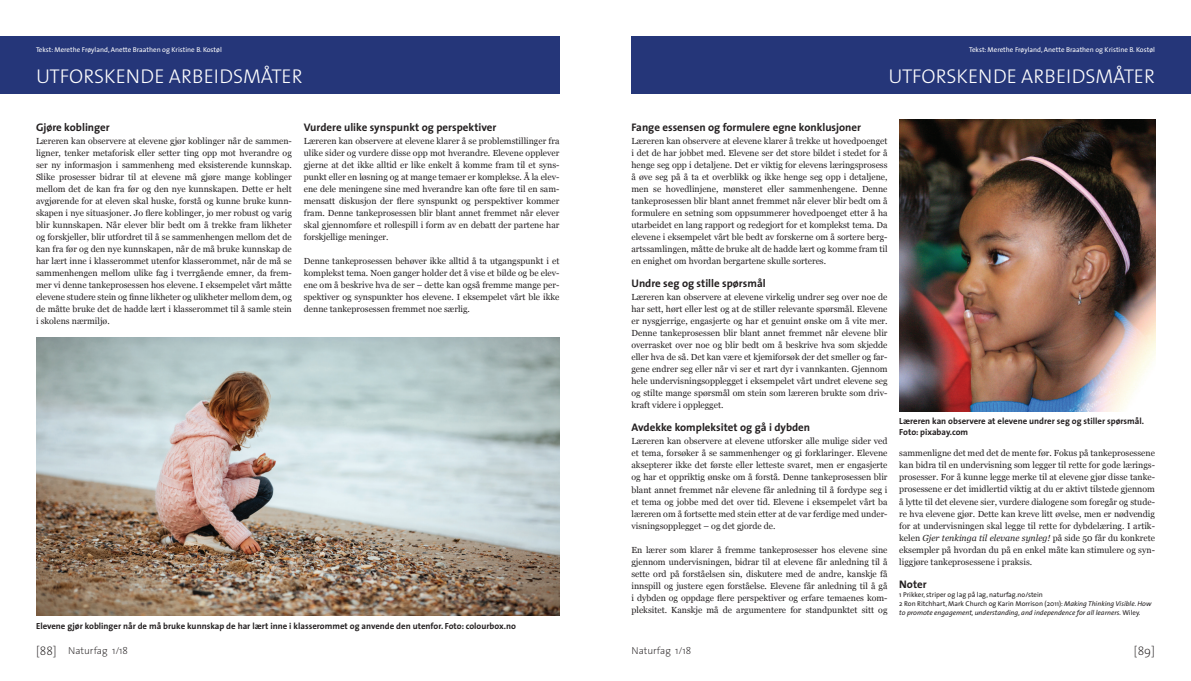
<style>
.page{position:relative;width:1191px;height:681px;background:#fff}
.page>*{position:absolute;margin:0;border:0;box-sizing:border-box;transform-origin:0 0}
.t1{font:300 20px "The Sans";color:#fff}
.t2{font:200 12px "The Sans";color:#231f20}
.t3{font:700 11px "The Sans";color:#231f20}
.t4{font:200 10px "The Sans";color:#231f20}
.t5{font:8.8px/12px "Georgia";color:#231f20;text-align:justify}
.t6{font:700 8.8px/11px "The Sans";color:#231f20}
.t7{font:7px/9px "The Sans";color:#231f20}
.t8{font:7px "The Sans";color:#fff}
.s1{font-style:italic}
.s2{font-size:12px}
</style>
<div class="page">
<div style="left:0;top:36px;width:559px;height:57px;background:#253679"></div>
<div style="left:631px;top:36px;width:560px;height:57px;background:#253679"></div>
<img style="left:36px;top:337px;width:523px;height:278px">
<img style="left:899px;top:119px;width:256px;height:292px">
<p class="t8" style="left:36px;top:43px;width:187px">Tekst: Merethe Frøyland, Anette Braathen og Kristine B. Kostøl</p>
<p class="t8" style="left:969px;top:43px;width:187px">Tekst: Merethe Frøyland, Anette Braathen og Kristine B. Kostøl</p>
<h1 class="t1" style="left:36px;top:59px;width:268px">UTFORSKENDE ARBEIDSMÅTER</h1>
<h1 class="t1" style="left:888px;top:60px;width:268px">UTFORSKENDE ARBEIDSMÅTER</h1>
<p class="t3" style="left:36px;top:118px;width:75px">Gjøre koblinger</p>
<p class="t5" style="left:36px;top:135px;width:257px">Læreren kan observere at elevene gjør koblinger når de sammen&shy;ligner, tenker metaforisk eller setter ting opp mot hverandre og ser ny informasjon i sammenheng med eksisterende kunnskap.<br>Slike prosesser bidrar til at elevene må gjøre mange koblinger mellom det de kan fra før og den nye kunnskapen. Dette er helt avgjørende for at eleven skal huske, forstå og kunne bruke kunn&shy;skapen i nye situasjoner. Jo flere koblinger, jo mer robust og varig blir kunnskapen. Når elever blir bedt om å trekke fram likheter og forskjeller, blir utfordret til å se sammenhengen mellom det de kan fra før og den nye kunnskapen, når de må bruke kunnskap de har lært inne i klasserommet utenfor klasserommet, når de må se sammenhengen mellom ulike fag i tverrgående emner, da frem&shy;mer vi denne tankeprosessen hos elevene. I eksempelet vårt måtte elevene studere stein og finne likheter og ulikheter mellom dem, og de måtte bruke det de hadde lært i klasserommet til å samle stein i skolens nærmiljø.</p>
<p class="t3" style="left:304px;top:118px;width:194px">Vurdere ulike synspunkt og perspektiver</p>
<p class="t5" style="left:304px;top:135px;width:257px">Læreren kan observere at elevene klarer å se problemstillinger fra ulike sider og vurdere disse opp mot hverandre. Elevene opplever gjerne at det ikke alltid er like enkelt å komme fram til et syns&shy;punkt eller en løsning og at mange temaer er komplekse. Å la elev&shy;ene dele meningene sine med hverandre kan ofte føre til en sam&shy;mensatt diskusjon der flere synspunkt og perspektiver kommer fram. Denne tankeprosessen blir blant annet fremmet når elever skal gjennomføre et rollespill i form av en debatt der partene har forskjellige meninger.</p>
<p class="t5" style="left:304px;top:255px;width:257px">Denne tankeprosessen behøver ikke alltid å ta utgangspunkt i et komplekst tema. Noen ganger holder det å vise et bilde og be elev&shy;ene om å beskrive hva de ser – dette kan også fremme mange per&shy;spektiver og synspunkter hos elevene. I eksempelet vårt ble ikke denne tankeprosessen fremmet noe særlig.</p>
<p class="t6" style="left:36px;top:620px;width:481px">Elevene gjør koblinger når de må bruke kunnskap de har lært inne i klasserommet og anvende den utenfor. Foto: colourbox.no</p>
<p class="t3" style="left:631px;top:118px;width:231px">Fange essensen og formulere egne konklusjoner</p>
<p class="t5" style="left:631px;top:135px;width:257px">Læreren kan observere at elevene klarer å trekke ut hovedpoenget i det de har jobbet med. Elevene ser det store bildet i stedet for å henge seg opp i detaljene. Det er viktig for elevens læringsprosess å øve seg på å ta et overblikk og ikke henge seg opp i detaljene, men se hovedlinjene, mønsteret eller sammenhengene. Denne tankeprosessen blir blant annet fremmet når elever blir bedt om å formulere en setning som oppsummerer hovedpoenget etter å ha utarbeidet en lang rapport og redegjort for et komplekst tema. Da elevene i eksempelet vårt ble bedt av forskerne om å sortere berg&shy;artssamlingen, måtte de bruke alt de hadde lært og komme fram til en enighet om hvordan bergartene skulle sorteres.</p>
<p class="t3" style="left:631px;top:274px;width:136px">Undre seg og stille spørsmål</p>
<p class="t5" style="left:631px;top:291px;width:257px">Læreren kan observere at elevene virkelig undrer seg over noe de har sett, hørt eller lest og at de stiller relevante spørsmål. Elevene er nysgjerrige, engasjerte og har et genuint ønske om å vite mer.<br>Denne tankeprosessen blir blant annet fremmet når elevene blir overrasket over noe og blir bedt om å beskrive hva som skjedde eller hva de så. Det kan være et kjemiforsøk der det smeller og far&shy;gene endrer seg eller når vi ser et rart dyr i vannkanten. Gjennom hele undervisningsopplegget i eksempelet vårt undret elevene seg og stilte mange spørsmål om stein som læreren brukte som driv&shy;kraft videre i opplegget.</p>
<p class="t3" style="left:631px;top:418px;width:180px">Avdekke kompleksitet og gå i dybden</p>
<p class="t5" style="left:631px;top:435px;width:257px">Læreren kan observere at elevene utforsker alle mulige sider ved et tema, forsøker å se sammenhenger og gi forklaringer. Elevene aksepterer ikke det første eller letteste svaret, men er engasjerte og har et oppriktig ønske om å forstå. Denne tankeprosessen blir blant annet fremmet når elevene får anledning til å fordype seg i et tema og jobbe med det over tid. Elevene i eksempelet vårt ba læreren om å fortsette med stein etter at de var ferdige med under&shy;visningsopplegget – og det gjorde de.</p>
<p class="t5" style="left:631px;top:543px;width:257px">En lærer som klarer å fremme tankeprosesser hos elevene sine gjennom undervisningen, bidrar til at elevene får anledning til å sette ord på forståelsen sin, diskutere med de andre, kanskje få innspill og justere egen forståelse. Elevene får anledning til å gå i dybden og oppdage flere perspektiver og erfare temaenes kom&shy;pleksitet. Kanskje må de argumentere for standpunktet sitt og</p>
<p class="t6" style="left:899px;top:415px;width:246px">Læreren kan observere at elevene undrer seg og stiller spørsmål.<br>Foto: pixabay.com</p>
<p class="t5" style="left:899px;top:447px;width:257px">sammenligne det med det de mente før. Fokus på tankeprosessene kan bidra til en undervisning som legger til rette for gode lærings&shy;prosesser. For å kunne legge merke til at elevene gjør disse tanke&shy;prosessene er det imidlertid viktig at du er aktivt tilstede gjennom å lytte til det elevene sier, vurdere dialogene som foregår og stude&shy;re hva elevene gjør. Dette kan kreve litt øvelse, men er nødvendig for at undervisningen skal legge til rette for dybdelæring. I artik&shy;kelen <span class="s1">Gjer tenkinga til elevane synleg!</span> på side 50 får du konkrete eksempler på hvordan du på en enkel måte kan stimulere og syn&shy;liggjøre tankeprosessene i praksis.</p>
<p class="t3" style="left:899px;top:574px;width:29px">Noter</p>
<p class="t7" style="left:899px;top:589px;width:254px">1 Prikker, striper og lag på lag, naturfag.no/stein<br>2 Ron Ritchhart, Mark Church og Karin Morrison (2011): <span class="s1">Making Thinking Visible. How to promote engagement, understanding, and independence for all learners.</span> Wiley.</p>
<p class="t4" style="left:36px;top:642px;width:94px"><span class="s2">[88]</span> Naturfag 1/18</p>
<p class="t4" style="left:631px;top:642px;width:61px">Naturfag 1/18</p>
<h2 class="t2" style="left:1134px;top:640px;width:23px">[89]</h2>
</div>
